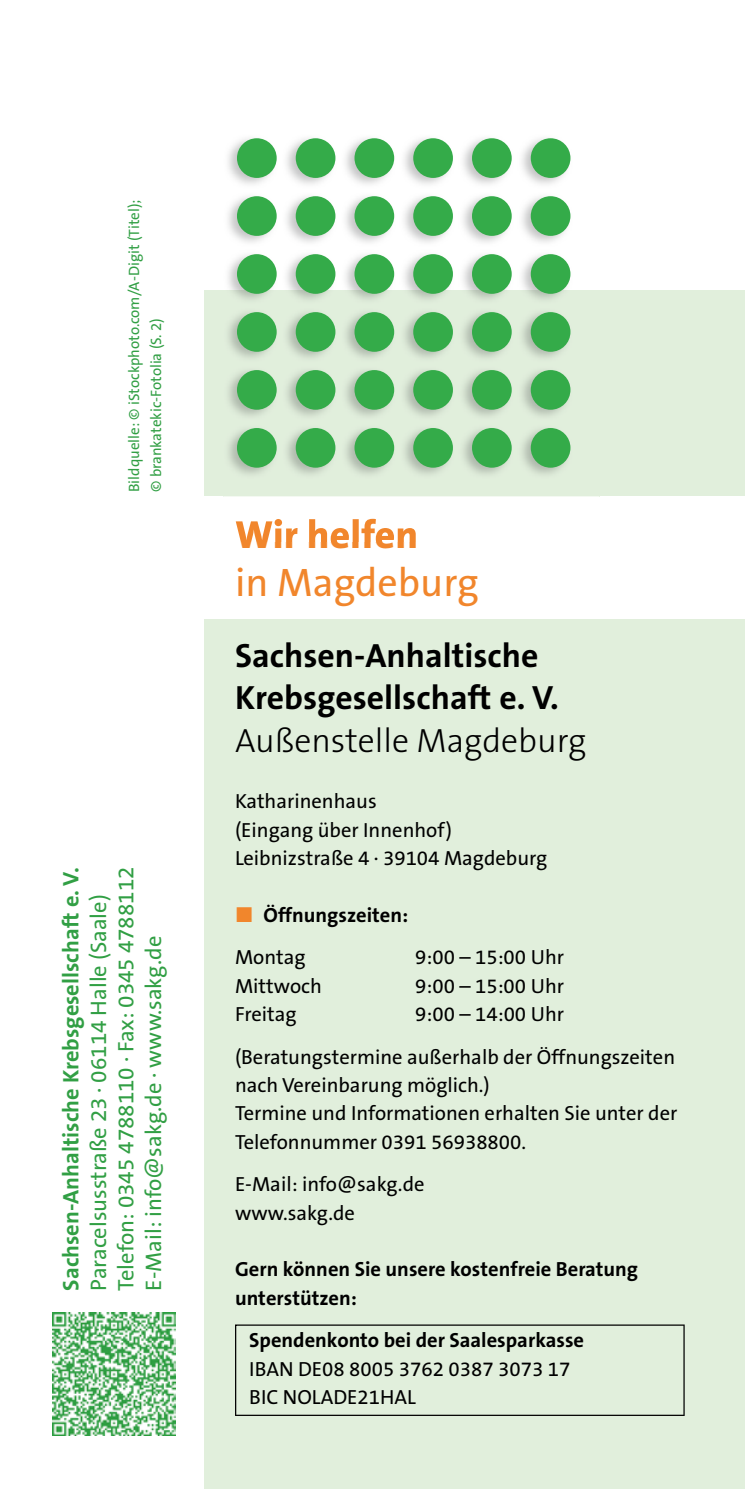
<style>
.page{position:relative;width:745px;height:1489px;background:#fff}
.page>*{position:absolute;margin:0;border:0;box-sizing:border-box;transform-origin:0 0}
.t1{font:40px "The Sans B5 Plain";color:#f1862c}
.t2{font:800 40px "The Sans B8";color:#f1862c}
.t3{font:700 33.75px/42.5px "The Sans B7";color:#000}
.t4{font:300 33.75px "The Sans B3";color:#000}
.t5{font:22.5px/27.5px "The Sans B5 Plain";color:#319f44}
.t6{font:700 22.5px "The Sans B7";color:#319f44}
.t7{font:20.5px/28.2px "The Sans B5 Plain";color:#000}
.t8{font:700 20.5px/28.2px "The Sans B7";color:#000}
.t9{font:15px/22px "The Sans B5 Plain";color:#319f44}
</style>
<div class="page">
<div style="left:205px;top:291px;width:539px;height:1197px;background:#e1efdc"></div>
<div style="left:194px;top:496px;width:550px;height:122px;background:#fff"></div>
<img style="left:223px;top:138px;width:376px;height:403px">
<img style="left:235px;top:519px;width:180px;height:22px">
<div style="left:530px;top:138px;width:40px;height:40px;background:#34ab49;border-radius:50%"></div>
<div style="left:237px;top:428px;width:39px;height:39px;background:#34ab49;border-radius:50%"></div>
<div style="left:295px;top:428px;width:40px;height:39px;background:#34ab49;border-radius:50%"></div>
<div style="left:237px;top:370px;width:39px;height:40px;background:#34ab49;border-radius:50%"></div>
<div style="left:354px;top:428px;width:40px;height:39px;background:#34ab49;border-radius:50%"></div>
<div style="left:295px;top:370px;width:40px;height:40px;background:#34ab49;border-radius:50%"></div>
<div style="left:237px;top:312px;width:39px;height:40px;background:#34ab49;border-radius:50%"></div>
<div style="left:413px;top:428px;width:39px;height:39px;background:#34ab49;border-radius:50%"></div>
<div style="left:354px;top:370px;width:40px;height:40px;background:#34ab49;border-radius:50%"></div>
<div style="left:295px;top:312px;width:40px;height:40px;background:#34ab49;border-radius:50%"></div>
<div style="left:237px;top:254px;width:39px;height:40px;background:#34ab49;border-radius:50%"></div>
<div style="left:471px;top:428px;width:40px;height:39px;background:#34ab49;border-radius:50%"></div>
<div style="left:413px;top:370px;width:39px;height:40px;background:#34ab49;border-radius:50%"></div>
<div style="left:354px;top:312px;width:40px;height:40px;background:#34ab49;border-radius:50%"></div>
<div style="left:295px;top:254px;width:40px;height:40px;background:#34ab49;border-radius:50%"></div>
<div style="left:237px;top:196px;width:39px;height:40px;background:#34ab49;border-radius:50%"></div>
<div style="left:530px;top:428px;width:40px;height:39px;background:#34ab49;border-radius:50%"></div>
<div style="left:471px;top:370px;width:40px;height:40px;background:#34ab49;border-radius:50%"></div>
<div style="left:413px;top:312px;width:39px;height:40px;background:#34ab49;border-radius:50%"></div>
<div style="left:354px;top:254px;width:40px;height:40px;background:#34ab49;border-radius:50%"></div>
<div style="left:295px;top:196px;width:40px;height:40px;background:#34ab49;border-radius:50%"></div>
<div style="left:237px;top:138px;width:39px;height:40px;background:#34ab49;border-radius:50%"></div>
<div style="left:530px;top:370px;width:40px;height:40px;background:#34ab49;border-radius:50%"></div>
<div style="left:471px;top:312px;width:40px;height:40px;background:#34ab49;border-radius:50%"></div>
<div style="left:413px;top:254px;width:39px;height:40px;background:#34ab49;border-radius:50%"></div>
<div style="left:354px;top:196px;width:40px;height:40px;background:#34ab49;border-radius:50%"></div>
<div style="left:295px;top:138px;width:40px;height:40px;background:#34ab49;border-radius:50%"></div>
<div style="left:530px;top:312px;width:40px;height:40px;background:#34ab49;border-radius:50%"></div>
<div style="left:471px;top:254px;width:40px;height:40px;background:#34ab49;border-radius:50%"></div>
<div style="left:413px;top:196px;width:39px;height:40px;background:#34ab49;border-radius:50%"></div>
<div style="left:354px;top:138px;width:40px;height:40px;background:#34ab49;border-radius:50%"></div>
<div style="left:530px;top:254px;width:40px;height:40px;background:#34ab49;border-radius:50%"></div>
<div style="left:471px;top:196px;width:40px;height:40px;background:#34ab49;border-radius:50%"></div>
<div style="left:413px;top:138px;width:39px;height:40px;background:#34ab49;border-radius:50%"></div>
<div style="left:530px;top:196px;width:40px;height:40px;background:#34ab49;border-radius:50%"></div>
<div style="left:471px;top:138px;width:40px;height:40px;background:#34ab49;border-radius:50%"></div>
<img style="left:53px;top:1312px;width:122px;height:123px">
<svg style="left:235px;top:1324px;width:449px;height:91px"></svg>
<p class="t9" style="left:123px;top:492px;width:294px;rotate:-90deg">Bildquelle: © iStockphoto.com/A-Digit (Titel); © brankatekic-Fotolia (S. 2)</p>
<p class="t6" style="left:59px;top:1290px;width:424px;rotate:-90deg">Sachsen-Anhaltische Krebsgesellschaft e. V.</p>
<p class="t5" style="left:85px;top:1290px;width:425px;rotate:-90deg">Paracelsusstraße 23 · 06114 Halle (Saale)<br>Telefon: 0345 4788110 · Fax: 0345 4788112<br>E-Mail: info@sakg.de · www.sakg.de</p>
<h1 class="t2" style="left:235px;top:513px;width:184px">Wir helfen</h1>
<h1 class="t1" style="left:235px;top:561px;width:245px">in Magdeburg</h1>
<h2 class="t3" style="left:235px;top:635px;width:325px">Sachsen-Anhaltische<br>Krebsgesellschaft e. V.</h2>
<h2 class="t4" style="left:235px;top:722px;width:352px">Außenstelle Magdeburg</h2>
<p class="t7" style="left:235px;top:787px;width:313px">Katharinenhaus<br>(Eingang über Innenhof)<br>Leibnizstraße 4 · 39104 Magdeburg</p>
<p class="t8" style="left:263px;top:901px;width:146px">Öffnungszeiten:</p>
<p class="t7" style="left:235px;top:943px;width:72px">Montag</p>
<p class="t7" style="left:415px;top:943px;width:150px">9:00 – 15:00 Uhr</p>
<p class="t7" style="left:235px;top:972px;width:88px">Mittwoch</p>
<p class="t7" style="left:415px;top:972px;width:150px">9:00 – 15:00 Uhr</p>
<p class="t7" style="left:235px;top:1000px;width:63px">Freitag</p>
<p class="t7" style="left:235px;top:993px;width:441px;line-height:42.5px;text-indent:180px">9:00 – 14:00 Uhr (Beratungstermine außerhalb der Öffnungszeiten</p>
<p class="t7" style="left:235px;top:1071px;width:443px">nach Vereinbarung möglich.)<br>Termine und Informationen erhalten Sie unter der<br>Telefonnummer 0391 56938800.</p>
<p class="t7" style="left:235px;top:1170px;width:191px">E-Mail: info@sakg.de www.sakg.de</p>
<p class="t8" style="left:235px;top:1255px;width:404px">Gern können Sie unsere kostenfreie Beratung unterstützen:</p>
<p class="t8" style="left:249px;top:1326px;width:336px">Spendenkonto bei der Saalesparkasse</p>
<p class="t7" style="left:249px;top:1354px;width:322px">IBAN DE08 8005 3762 0387 3073 17<br>BIC NOLADE21HAL</p>
</div>
